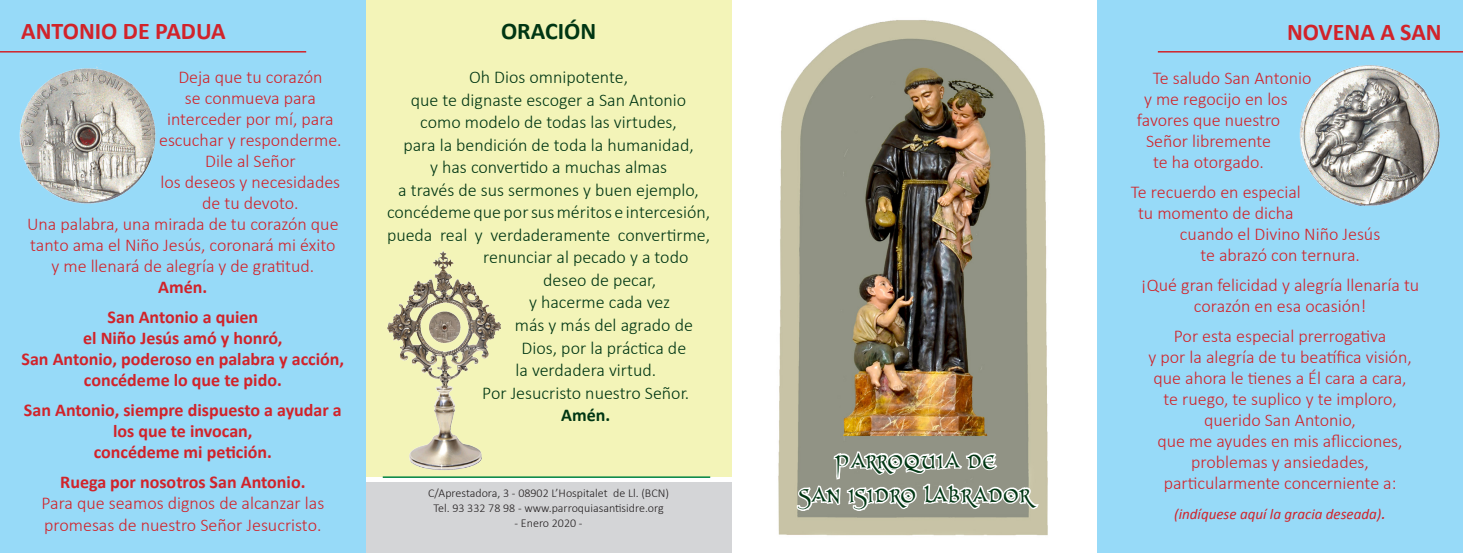
<style>
.page{position:relative;width:1463px;height:553px;background:#fff}
.page>*{position:absolute;margin:0;border:0;box-sizing:border-box;transform-origin:0 0}
.t1{font:700 24px "Calibri";color:#d1232a}
.t2{font:700 24px "Calibri";color:#003613}
.t3{font:19.5px "PR Celtic Narrow";letter-spacing:.06em;color:#003613}
.t4{font:300 18px/21px "Calibri";color:#d1232a;text-align:center}
.t5{font:300 18px/22.5px "Calibri";color:#003613}
.t6{font:700 18px/21px "Calibri";color:#d1232a;text-align:center}
.t7{font:700 18px "Calibri";color:#003613}
.t8{font:italic 15px "Calibri";color:#d1232a}
.t9{font:300 12px "Calibri";color:#231f20}
.s1{font-size:18px}
</style>
<div class="page">
<img style="left:778px;top:20px;width:270px;height:516px">
<div style="left:1097px;top:0;width:366px;height:553px;background:#97daf8"></div>
<div style="left:366px;top:482px;width:365px;height:71px;background:#d4d5d7"></div>
<div style="left:366px;top:0;width:365px;height:476px;background:#f3f4b8"></div>
<div style="left:0;top:0;width:366px;height:553px;background:#97daf8"></div>
<hr style="left:383px;top:476px;width:327px;height:2px;background:#008441">
<img style="left:795px;top:320px;width:246px;height:216px">
<hr style="left:0;top:51px;width:306px;height:2px;background:#d1232a">
<hr style="left:1158px;top:51px;width:305px;height:2px;background:#d1232a">
<img style="left:19px;top:66px;width:137px;height:138px">
<img style="left:387px;top:250px;width:114px;height:220px">
<img style="left:1299px;top:65px;width:141px;height:141px">
<p class="t1" style="left:21px;top:16px;width:206px">ANTONIO DE PADUA</p>
<p class="t4" style="left:159px;top:65px;width:184px">Deja que tu corazón<br>se conmueva para interceder por mí, para escuchar y responderme.</p>
<p class="t4" style="left:205px;top:149px;width:92px">Dile al Señor</p>
<p class="t4" style="left:160px;top:170px;width:181px">los deseos y necesidades</p>
<p class="t4" style="left:202px;top:191px;width:98px">de tu devoto.</p>
<p class="t4" style="left:27px;top:212px;width:313px;text-align:left">Una palabra, una mirada de tu corazón que tanto ama el Niño Jesús, coronará mi éxito</p>
<p class="t4" style="left:51px;top:254px;width:264px">y me llenará de alegría y de gratitud.</p>
<p class="t6" style="left:158px;top:276px;width:51px">Amén.</p>
<p class="t6" style="left:108px;top:306px;width:152px">San Antonio a quien</p>
<p class="t6" style="left:83px;top:327px;width:201px">el Niño Jesús amó y honró,</p>
<p class="t6" style="left:22px;top:348px;width:324px">San Antonio, poderoso en palabra y acción, concédeme lo que te pido.</p>
<p class="t6" style="left:24px;top:399px;width:319px">San Antonio, siempre dispuesto a ayudar a los que te invocan,</p>
<p class="t6" style="left:94px;top:441px;width:180px">concédeme mi petición.</p>
<p class="t6" style="left:60px;top:471px;width:247px">Ruega por nosotros San Antonio.</p>
<p class="t4" style="left:41px;top:491px;width:284px;line-height:21.6px;text-align:left">Para que seamos dignos de alcanzar las promesas de nuestro Señor Jesucristo.</p>
<p class="t2" style="left:501px;top:16px;width:97px">ORACIÓN</p>
<p class="t5" style="left:469px;top:65px;width:161px">Oh Dios omnipotente,</p>
<p class="t5" style="left:411px;top:88px;width:277px">que te dignaste escoger a San Antonio</p>
<p class="t5" style="left:420px;top:110px;width:258px">como modelo de todas las virtudes,</p>
<p class="t5" style="left:403px;top:133px;width:292px">para la bendición de toda la humanidad,</p>
<p class="t5" style="left:430px;top:155px;width:238px">y has convertido a muchas almas</p>
<p class="t5" style="left:398px;top:178px;width:302px">a través de sus sermones y buen ejemplo,</p>
<p class="t5" style="left:387px;top:200px;width:325px">concédeme que por sus méritos e intercesión, pueda real y verdaderamente convertirme,</p>
<p class="t5" style="left:543px;top:245px;width:147px;text-indent:-60px">renunciar al pecado y a todo deseo de pecar,</p>
<p class="t5" style="left:529px;top:290px;width:143px">y hacerme cada vez</p>
<p class="t5" style="left:515px;top:313px;width:180px;text-align:center">más y más del agrado de<br>Dios, por la práctica de</p>
<p class="t5" style="left:515px;top:358px;width:142px">la verdadera virtud.</p>
<p class="t5" style="left:482px;top:380px;width:209px">Por Jesucristo nuestro Señor.</p>
<p class="t7" style="left:561px;top:403px;width:51px">Amén.</p>
<p class="t9" style="left:428px;top:485px;width:242px">C/Aprestadora, 3 - 08902 L’Hospitalet de Ll. (BCN)</p>
<p class="t9" style="left:433px;top:500px;width:232px">Tel. 93 332 78 98 - www.parroquiasantisidre.org</p>
<p class="t9" style="left:514px;top:515px;width:70px">- Enero 2020 -</p>
<p class="t3" style="left:834px;top:445px;width:161px">PARROQUIA DE</p>
<p class="t3" style="left:799px;top:480px;width:232px">SAN ISIDRO LABRADOR</p>
<p class="t1" style="left:1287px;top:17px;width:156px">NOVENA A SAN</p>
<p class="t4" style="left:1152px;top:67px;width:160px">Te saludo San Antonio</p>
<p class="t4" style="left:1137px;top:88px;width:152px">y me regocijo en los favores que nuestro<br>Señor libremente</p>
<p class="t4" style="left:1153px;top:151px;width:112px">te ha otorgado.</p>
<p class="t4" style="left:1131px;top:181px;width:172px">Te recuerdo en especial</p>
<p class="t4" style="left:1180px;top:202px;width:202px;text-align:left;text-indent:-42px">tu momento de dicha<br>cuando el Divino Niño Jesús</p>
<p class="t4" style="left:1200px;top:244px;width:161px">te abrazó con ternura.</p>
<p class="t4" style="left:1141px;top:274px;width:280px">¡Qué gran felicidad y alegría llenaría tu corazón en esa ocasión!</p>
<p class="t4" style="left:1174px;top:325px;width:214px">Por esta especial prerrogativa</p>
<p class="t4" style="left:1148px;top:346px;width:265px">y por la alegría de tu beatífica visión,</p>
<p class="t4" style="left:1153px;top:367px;width:255px">que ahora le tienes a Él cara a cara,</p>
<p class="t4" style="left:1163px;top:388px;width:235px">te ruego, te suplico y te imploro,</p>
<p class="t4" style="left:1204px;top:409px;width:153px">querido San Antonio,</p>
<p class="t4" style="left:1157px;top:430px;width:247px">que me ayudes en mis aflicciones,</p>
<p class="t4" style="left:1191px;top:451px;width:179px">problemas y ansiedades,</p>
<p class="t4" style="left:1163px;top:472px;width:234px">particularmente concerniente a:</p>
<p class="t8" style="left:1174px;top:504px;width:213px">(indíquese aquí la gracia deseada)<span class="s1">.</span></p>
</div>
